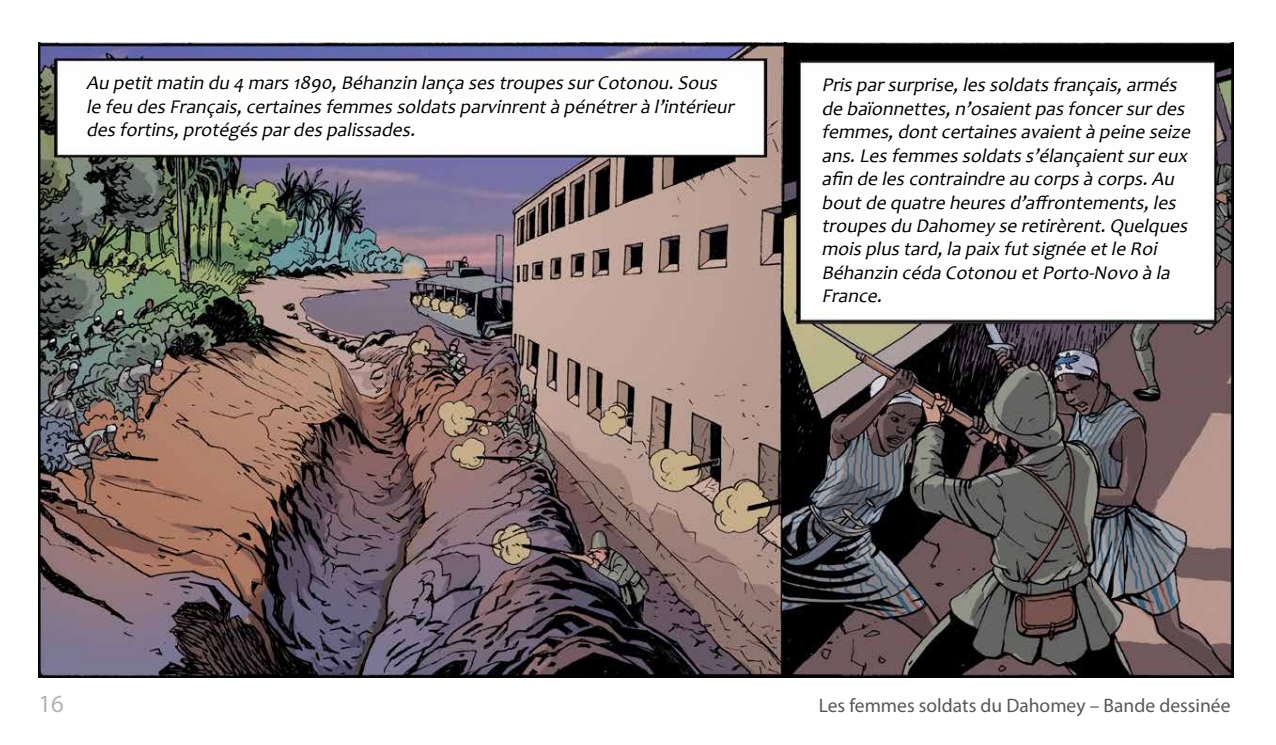
<style>
.page{position:relative;width:1276px;height:745px;background:#fff}
.page>*{position:absolute;margin:0;border:0;box-sizing:border-box;transform-origin:0 0}
.t1{font:24.75px "Myriad Pro";color:#b5b4b4}
.t2{font:italic 19.5px/23.4px "Candara";color:#000}
.t3{font:19.5px "Myriad Pro";color:#575756}
</style>
<div class="page">
<img style="left:38px;top:42px;width:1195px;height:635px">
<p class="t2" style="left:86px;top:71px;width:653px">Au petitmatin du 4 mars1890,Béhanzin lança sestroupessurCotonou.Sous le feu desFrançais,certainesfemmessoldatsparvinrentà pénétrerà l’intérieur desfortins,protégéspardespalissades.</p>
<p class="t2" style="left:821px;top:73px;width:375px">Prisparsurprise,lessoldatsfrançais,armés de baïonnettes,n’osaientpasfoncersurdes femmes,dontcertainesavaientà peine seize ans.Lesfemmessoldatss’élançaientsureux afin de lescontraindre au corpsà corps.Au boutde quatre heuresd’affrontements,les troupesdu Dahomey se retirèrent.Quelques moisplustard,la paix futsignée etle Roi Béhanzin céda Cotonou etPorto-Novo à la France.</p>
<p class="t1" style="left:38px;top:688px;width:27px">16</p>
<p class="t3" style="left:819px;top:693px;width:413px">Les femmes soldats du Dahomey – Bande dessinée</p>
</div>
